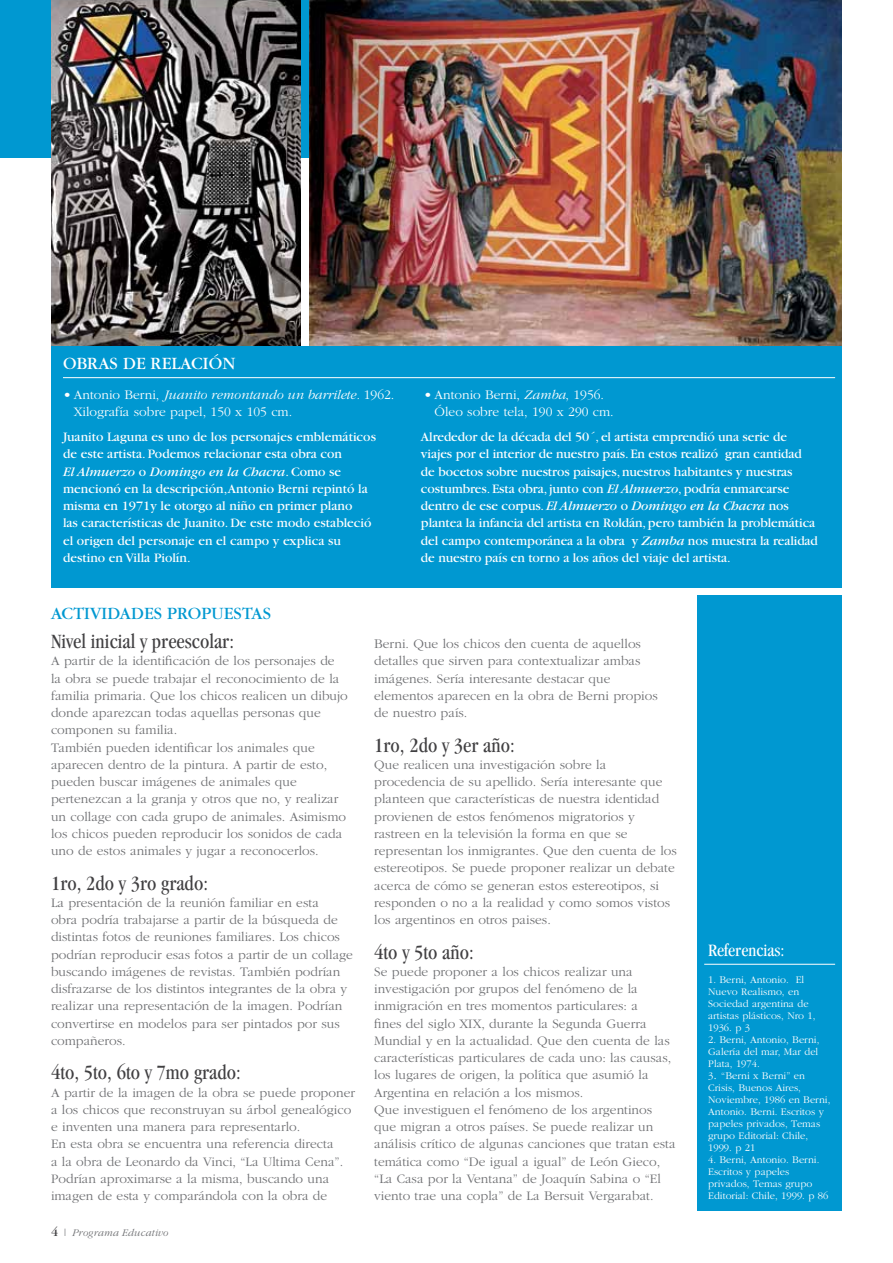
<style>
.page{position:relative;width:893px;height:1263px;background:#fff}
.page>*{position:absolute;margin:0;border:0;box-sizing:border-box;transform-origin:0 0}
.t1{font:condensed 21px "Garamond";color:#414042}
.t2{font:18px "Garamond";letter-spacing:.01em;color:#0098d1}
.t3{font:18px "Garamond";letter-spacing:.01em;color:#fff}
.t4{font:condensed 18px "Garamond";color:#fff}
.t5{font:300 13.5px/17.2px "Garamond";color:#6d6e71}
.t6{font:13.5px/17.2px "Garamond";letter-spacing:-.005em;color:#fff}
.t7{font:300 13.5px/17.2px "Garamond";color:#fff}
.t8{font:300 10.5px/12px "Garamond";color:#fff}
.t9{font:italic 300 10.5px "Garamond";letter-spacing:.015em;color:#6d6e71}
.s1{font-style:italic}
.s2{font-weight:400;font-style:normal;font-size:13.5px;color:#414042}
.s3{font-style:normal}
.s4{font-size:13.5px}
</style>
<div class="page">
<div style="left:0;top:0;width:842px;height:157px;background:#0098d1"></div>
<div style="left:697px;top:595px;width:145px;height:616px;background:#0098d1"></div>
<img style="left:309px;top:0;width:533px;height:347px">
<img style="left:51px;top:0;width:250px;height:347px">
<hr style="left:704px;top:964px;width:131px;height:1px;background:#fff">
<div style="left:51px;top:347px;width:791px;height:241px;background:#0098d1"></div>
<hr style="left:63px;top:377px;width:772px;height:1px;background:#fff">
<h2 class="t3" style="left:63px;top:354px;width:174px">OBRAS DE RELACIÓN</h2>
<p class="t7" style="left:74px;top:386px;width:322px;text-indent:-11px">• Antonio Berni, <span class="s1">Juanito remontando un barrilete.</span> 1962.<br>Xilografía sobre papel, 150 x 105 cm.</p>
<p class="t7" style="left:434px;top:386px;width:181px;text-indent:-11px">• Antonio Berni, <span class="s1">Zamba</span>, 1956.<br>Óleo sobre tela, 190 x 290 cm.</p>
<p class="t6" style="left:63px;top:428px;width:314px">Juanito Laguna es uno de los personajes emblemáticos de este artista. Podemos relacionar esta obra con<br><span class="s1">El Almuerzo</span> o <span class="s1">Domingo en la Chacra</span>. Como se mencionó en la descripción,Antonio Berni repintó la misma en 1971y le otorgo al niño en primer plano<br>las características de Juanito. De este modo estableció el origen del personaje en el campo y explica su destino en Villa Piolín.</p>
<p class="t6" style="left:421px;top:428px;width:398px">Alrededor de la década del 50´, el artista emprendió una serie de viajes por el interior de nuestro país. En estos realizó gran cantidad de bocetos sobre nuestros paisajes, nuestros habitantes y nuestras costumbres. Esta obra, junto con <span class="s1">El Almuerzo</span>, podría enmarcarse dentro de ese corpus. <span class="s1">El Almuerzo</span> o <span class="s1">Domingo en la Chacra</span> nos plantea la infancia del artista en Roldán, pero también la problemática del campo contemporánea a la obra y <span class="s1">Zamba</span> nos muestra la realidad de nuestro país en torno a los años del viaje del artista.</p>
<h2 class="t2" style="left:51px;top:604px;width:222px">ACTIVIDADES PROPUESTAS</h2>
<h1 class="t1" style="left:51px;top:630px;width:184px">Nivel inicial y preescolar:</h1>
<p class="t5" style="left:51px;top:652px;width:298px">A partir de la identificación de los personajes de la obra se puede trabajar el reconocimiento de la familia primaria. Que los chicos realicen un dibujo donde aparezcan todas aquellas personas que componen su familia.<br>También pueden identificar los animales que aparecen dentro de la pintura. A partir de esto, pueden buscar imágenes de animales que pertenezcan a la granja y otros que no, y realizar un collage con cada grupo de animales. Asimismo los chicos pueden reproducir los sonidos de cada uno de estos animales y jugar a reconocerlos.</p>
<h1 class="t1" style="left:51px;top:871px;width:159px">1ro, 2do y 3ro grado:</h1>
<p class="t5" style="left:51px;top:894px;width:303px">La presentación de la reunión familiar en esta<br>obra podría trabajarse a partir de la búsqueda de distintas fotos de reuniones familiares. Los chicos podrían reproducir esas fotos a partir de un collage buscando imágenes de revistas. También podrían disfrazarse de los distintos integrantes de la obra y realizar una representación de la imagen. Podrían convertirse en modelos para ser pintados por sus compañeros.</p>
<h1 class="t1" style="left:51px;top:1061px;width:191px">4to, 5to, 6to y 7mo grado:</h1>
<p class="t5" style="left:51px;top:1084px;width:306px">A partir de la imagen de la obra se puede proponer a los chicos que reconstruyan su árbol genealógico e inventen una manera para representarlo.<br>En esta obra se encuentra una referencia directa<br>a la obra de Leonardo da Vinci, “La Ultima Cena”.<br>Podrían aproximarse a la misma, buscando una imagen de esta y comparándola con la obra de</p>
<p class="t9" style="left:51px;top:1227px;width:118px"><span class="s2">4</span> <span class="s3">|</span> Programa Educativo</p>
<p class="t5" style="left:374px;top:635px;width:285px">Berni. Que los chicos den cuenta de aquellos detalles que sirven para contextualizar ambas imágenes. Sería interesante destacar que elementos aparecen en la obra de Berni propios de nuestro país.</p>
<h1 class="t1" style="left:374px;top:733px;width:142px">1ro, 2do y 3er año:</h1>
<p class="t5" style="left:374px;top:756px;width:304px">Que realicen una investigación sobre la procedencia de su apellido. Sería interesante que planteen que características de nuestra identidad provienen de estos fenómenos migratorios y rastreen en la televisión la forma en que se representan los inmigrantes. Que den cuenta de los estereotipos. Se puede proponer realizar un debate acerca de cómo se generan estos estereotipos, si responden o no a la realidad y como somos vistos los argentinos en otros paises.</p>
<h1 class="t1" style="left:374px;top:940px;width:101px">4to y 5to año:</h1>
<p class="t5" style="left:374px;top:963px;width:303px">Se puede proponer a los chicos realizar una investigación por grupos del fenómeno de la inmigración en tres momentos particulares: a<br>fines del siglo XIX, durante la Segunda Guerra Mundial y en la actualidad. Que den cuenta de las características particulares de cada uno: las causas, los lugares de origen, la política que asumió la Argentina en relación a los mismos.<br>Que investiguen el fenómeno de los argentinos que migran a otros países. Se puede realizar un análisis crítico de algunas canciones que tratan esta temática como “De igual a igual” de León Gieco, “La Casa por la Ventana” de Joaquín Sabina o “El viento trae una copla” de La Bersuit Vergarabat.</p>
<h2 class="t4" style="left:708px;top:940px;width:78px">Referencias:</h2>
<p class="t8" style="left:708px;top:974px;width:109px">1. Berni, Antonio. El<br>Nuevo Realismo, en<br>Sociedad argentina de artistas plásticos, Nro 1,<br>1936. p 3</p>
<p class="t8" style="left:708px;top:1034px;width:113px;text-align:justify">2. Berni, Antonio, Berni, Galería del mar, Mar del Plata, 1974.</p>
<p class="t8" style="left:708px;top:1070px;width:124px">3<span class="s4">.</span> “Berni x Berni” en<br>Crisis, Buenos Aires,<br>Noviembre, 1986 en Berni,<br>Antonio. Berni. Escritos y papeles privados, Temas grupo Editorial: Chile,<br>1999. p 21</p>
<p class="t8" style="left:708px;top:1154px;width:122px">4. Berni, Antonio. Berni.<br>Escritos y papeles privados, Temas grupo<br>Editorial: Chile, 1999. p 86</p>
</div>
